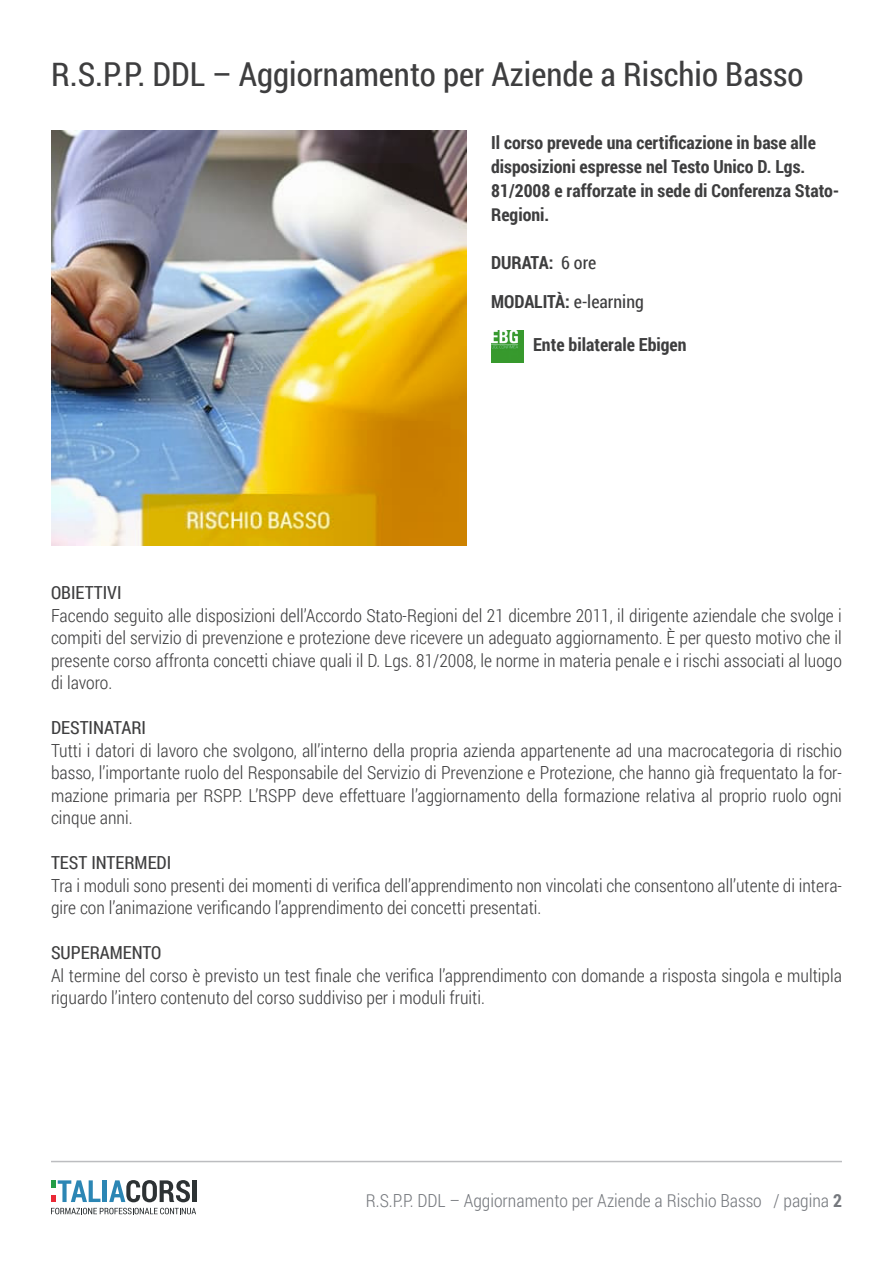
<style>
.page{position:relative;width:893px;height:1263px;background:#fff}
.page>*{position:absolute;margin:0;border:0;box-sizing:border-box;transform-origin:0 0}
.t1{font:33px "Roboto Condensed";color:#3e3e3f}
.t2{font:300 18px/22.5px "Roboto Condensed";color:#3e3e3f;text-align:justify}
.t3{font:700 18px/24px "Roboto Condensed";color:#3e3e3f}
.t4{font:300 18px "Roboto Condensed";color:#76797e}
.t5{font:18px "Roboto Condensed";color:#3e3e3f}
.s1{font-weight:400}
.s2{font-weight:700}
</style>
<div class="page">
<hr style="left:51px;top:1161px;width:791px;height:1px;background:#bcbdc0">
<hr style="left:103px;top:1180px;width:4px;height:22px;background:#2c86b4">
<svg style="left:109px;top:1180px;width:81px;height:22px"></svg>
<hr style="left:193px;top:1180px;width:4px;height:22px;background:#2d3234">
<svg style="left:51px;top:1208px;width:145px;height:6px"></svg>
<svg style="left:51px;top:1180px;width:49px;height:22px"></svg>
<img style="left:51px;top:130px;width:415px;height:416px">
<img style="left:491px;top:331px;width:32px;height:32px">
<h1 class="t1" style="left:51px;top:51px;width:754px">R.S.P.P. DDL – Aggiornamento per Aziende a Rischio Basso</h1>
<p class="t3" style="left:491px;top:130px;width:350px">Il corso prevede una certificazione in base alle disposizioni espresse nel Testo Unico D. Lgs.<br>81/2008 e rafforzate in sede di Conferenza Stato-Regioni.</p>
<p class="t3" style="left:491px;top:243px;width:154px;line-height:39px">DURATA: <span class="s1">6 ore<br></span>MODALITÀ: <span class="s1">e-learning</span></p>
<p class="t3" style="left:533px;top:332px;width:155px">Ente bilaterale Ebigen</p>
<p class="t5" style="left:51px;top:580px;width:72px">OBIETTIVI</p>
<p class="t2" style="left:51px;top:604px;width:792px">Facendo seguito alle disposizioni dell’Accordo Stato-Regioni del 21 dicembre 2011, il dirigente aziendale che svolge i compiti del servizio di prevenzione e protezione deve ricevere un adeguato aggiornamento. È per questo motivo che il presente corso affronta concetti chiave quali il D. Lgs. 81/2008, le norme in materia penale e i rischi associati al luogo di lavoro.</p>
<p class="t5" style="left:51px;top:715px;width:97px">DESTINATARI</p>
<p class="t2" style="left:51px;top:739px;width:792px">Tutti i datori di lavoro che svolgono, all’interno della propria azienda appartenente ad una macrocategoria di rischio basso, l’importante ruolo del Responsabile del Servizio di Prevenzione e Protezione, che hanno già frequentato la for&shy;mazione primaria per RSPP. L’RSPP deve effettuare l’aggiornamento della formazione relativa al proprio ruolo ogni cinque anni.</p>
<p class="t5" style="left:51px;top:850px;width:122px">TEST INTERMEDI</p>
<p class="t2" style="left:51px;top:874px;width:792px">Tra i moduli sono presenti dei momenti di verifica dell’apprendimento non vincolati che consentono all’utente di intera&shy;gire con l’animazione verificando l’apprendimento dei concetti presentati.</p>
<p class="t5" style="left:51px;top:940px;width:112px">SUPERAMENTO</p>
<p class="t2" style="left:51px;top:964px;width:792px">Al termine del corso è previsto un test finale che verifica l’apprendimento con domande a risposta singola e multipla riguardo l’intero contenuto del corso suddiviso per i moduli fruiti.</p>
<p class="t4" style="left:366px;top:1188px;width:478px">R.S.P.P. DDL – Aggiornamento per Aziende a Rischio Basso / pagina <span class="s2">2</span></p>
</div>
